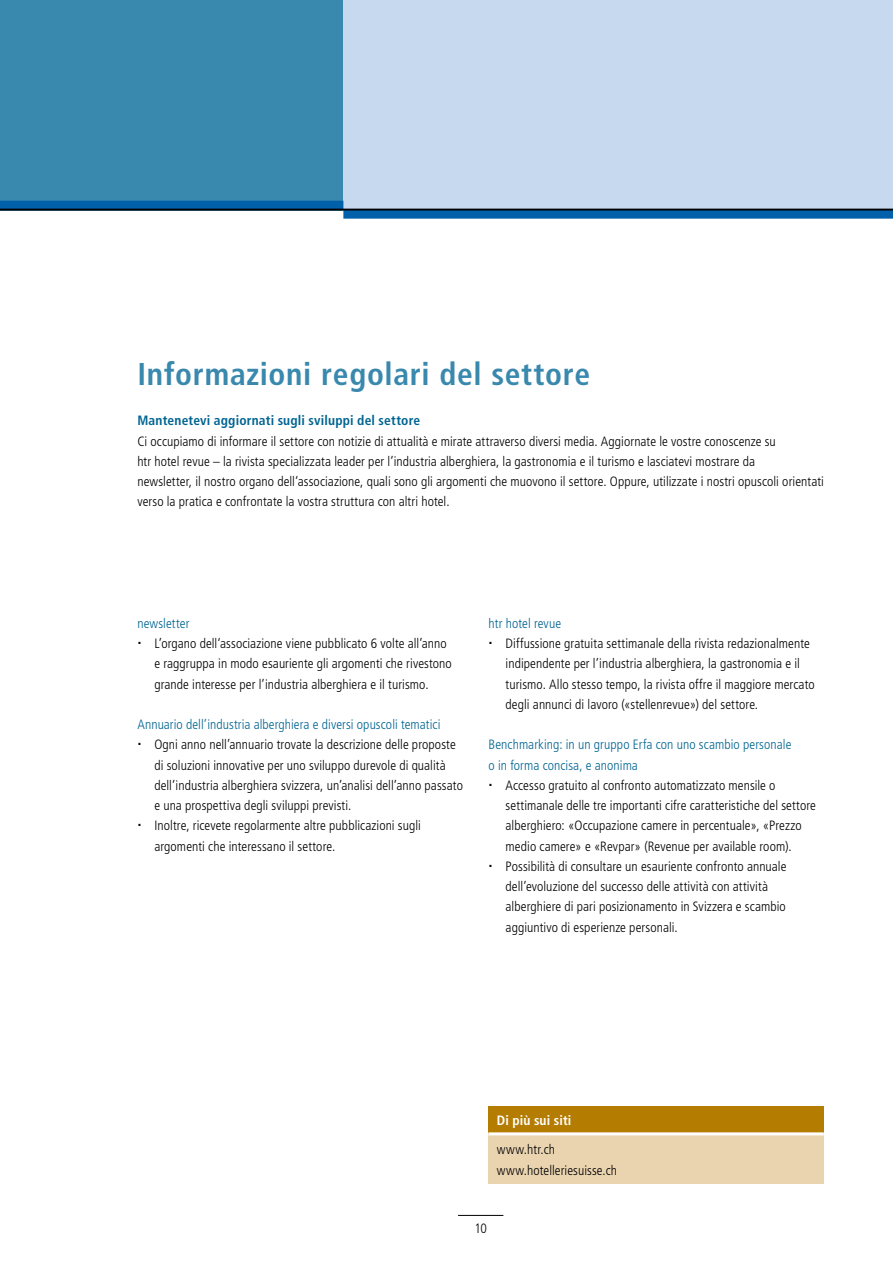
<style>
.page{position:relative;width:893px;height:1263px;background:#fff}
.page>*{position:absolute;margin:0;border:0;box-sizing:border-box;transform-origin:0 0}
.t1{font:700 condensed 31.5px "Frutiger LT Std";letter-spacing:.02em;color:#3988ad}
.t2{font:300 condensed 13.5px/20.2px "Frutiger LT Std";letter-spacing:.005em;color:#000}
.t3{font:300 condensed 13.5px/20.2px "Frutiger LT Std";letter-spacing:.005em;color:#006491}
.t4{font:700 condensed 13.5px "Frutiger LT Std";letter-spacing:.01em;color:#006491}
.t5{font:700 condensed 13.5px "Frutiger LT Std";letter-spacing:.01em;color:#fff}
</style>
<div class="page">
<div style="left:0;top:0;width:343px;height:210px;background:#3988ad"></div>
<div style="left:343px;top:0;width:550px;height:210px;background:#c6d9ee"></div>
<div style="left:0;top:201px;width:343px;height:9px;background:#0060a9"></div>
<div style="left:343px;top:210px;width:550px;height:9px;background:#0060a9"></div>
<hr style="left:0;top:209px;width:893px;height:1px;background:#000">
<hr style="left:458px;top:1215px;width:45px;height:1px;background:#000">
<div style="left:488px;top:1107px;width:336px;height:27px;background:#b47c00"></div>
<div style="left:488px;top:1134px;width:336px;height:49px;background:#ead4b0"></div>
<hr style="left:488px;top:1132px;width:336px;height:3px;background:#fff">
<h1 class="t1" style="left:137px;top:355px;width:454px">Informazioni regolari del settore</h1>
<p class="t4" style="left:137px;top:413px;width:284px">Mantenetevi aggiornati sugli sviluppi del settore</p>
<p class="t2" style="left:137px;top:431px;width:688px">Ci occupiamo di informare il settore con notizie di attualità e mirate attraverso diversi media. Aggiornate le vostre conoscenze su<br>htr hotel revue – la rivista specializzata leader per l’industria alberghiera, la gastronomia e il turismo e lasciatevi mostrare da<br>newsletter, il nostro organo dell‘associazione, quali sono gli argomenti che muovono il settore. Oppure, utilizzate i nostri opuscoli orientati verso la pratica e confrontate la vostra struttura con altri hotel.</p>
<p class="t3" style="left:137px;top:613px;width:54px">newsletter</p>
<p class="t2" style="left:154px;top:633px;width:299px">L’organo dell‘associazione viene pubblicato 6 volte all’anno e raggruppa in modo esauriente gli argomenti che rivestono grande interesse per l’industria alberghiera e il turismo.</p>
<p class="t3" style="left:137px;top:714px;width:305px">Annuario dell’industria alberghiera e diversi opuscoli tematici</p>
<p class="t2" style="left:154px;top:735px;width:310px">Ogni anno nell’annuario trovate la descrizione delle proposte di soluzioni innovative per uno sviluppo durevole di qualità dell’industria alberghiera svizzera, un’analisi dell’anno passato e una prospettiva degli sviluppi previsti.<br>Inoltre, ricevete regolarmente altre pubblicazioni sugli argomenti che interessano il settore.</p>
<p class="t3" style="left:489px;top:613px;width:74px">htr hotel revue</p>
<p class="t2" style="left:506px;top:633px;width:311px">Diffussione gratuita settimanale della rivista redazionalmente indipendente per l’industria alberghiera, la gastronomia e il turismo. Allo stesso tempo, la rivista offre il maggiore mercato degli annunci di lavoro («stellenrevue») del settore.</p>
<p class="t3" style="left:489px;top:735px;width:304px">Benchmarking: in un gruppo Erfa con uno scambio personale o in forma concisa, e anonima</p>
<p class="t2" style="left:506px;top:775px;width:312px">Accesso gratuito al confronto automatizzato mensile o settimanale delle tre importanti cifre caratteristiche del settore alberghiero: «Occupazione camere in percentuale», «Prezzo medio camere» e «Revpar» (Revenue per available room).<br>Possibilità di consultare un esauriente confronto annuale dell’evoluzione del successo delle attività con attività alberghiere di pari posizionamento in Svizzera e scambio aggiuntivo di esperienze personali.</p>
<p class="t5" style="left:497px;top:1112px;width:76px">Di più sui siti</p>
<p class="t2" style="left:497px;top:1140px;width:122px">www.htr.ch www.hotelleriesuisse.ch</p>
<p class="t2" style="left:474px;top:1218px;width:14px">10</p>
</div>
